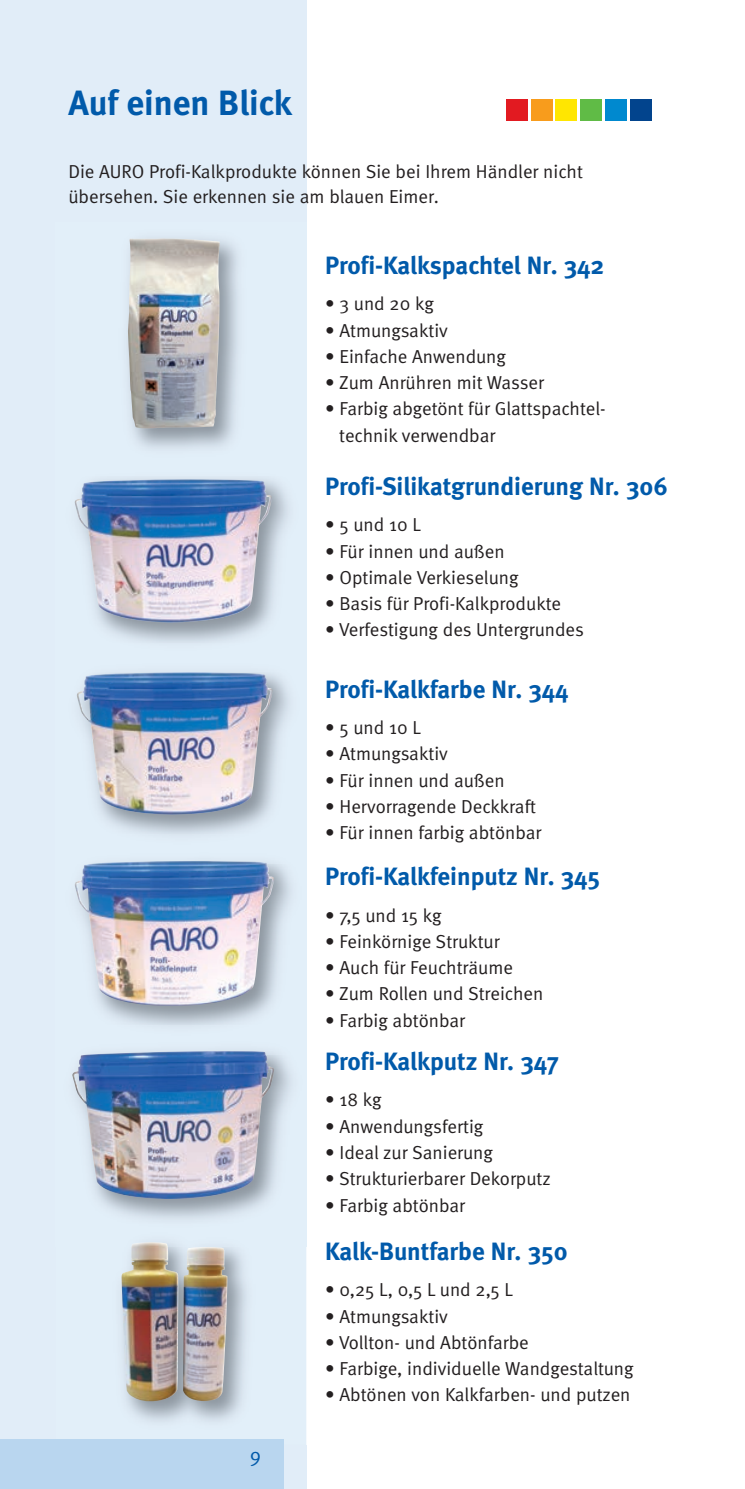
<style>
.page{position:relative;width:745px;height:1489px;background:#fff}
.page>*{position:absolute;margin:0;border:0;box-sizing:border-box;transform-origin:0 0}
.t1{font:700 35px "Meta";color:#015aaa}
.t2{font:700 25px "Meta";color:#015aaa}
.t3{font:20px "Meta Normal";color:#015aaa}
.t4{font:18.75px/25px "Meta Normal";color:#231f20}
</style>
<div class="page">
<div style="left:0;top:0;width:306px;height:1488px;background:#e1edf8"></div>
<div style="left:0;top:1439px;width:283px;height:49px;background:#b9d6ef"></div>
<img style="left:128px;top:238px;width:92px;height:191px">
<img style="left:75px;top:479px;width:197px;height:143px">
<img style="left:77px;top:672px;width:195px;height:143px">
<img style="left:75px;top:860px;width:199px;height:146px">
<img style="left:72px;top:1051px;width:202px;height:148px">
<img style="left:121px;top:1242px;width:106px;height:159px">
<div style="left:505px;top:99px;width:22px;height:21px;background:#e21a21"></div>
<div style="left:530px;top:99px;width:21px;height:21px;background:#f89c1c"></div>
<div style="left:555px;top:99px;width:21px;height:21px;background:#ffe601"></div>
<div style="left:580px;top:99px;width:21px;height:21px;background:#60bb46"></div>
<div style="left:605px;top:99px;width:21px;height:21px;background:#0089cf"></div>
<div style="left:629px;top:99px;width:22px;height:21px;background:#02448d"></div>
<h1 class="t1" style="left:68px;top:82px;width:225px">Auf einen Blick</h1>
<p class="t4" style="left:68px;top:158px;width:515px">Die AURO Profi-Kalkprodukte können Sie bei Ihrem Händler nicht übersehen. Sie erkennen sie am blauen Eimer.</p>
<h2 class="t2" style="left:325px;top:250px;width:281px">Profi-Kalkspachtel Nr. 342</h2>
<p class="t4" style="left:325px;top:291px;width:110px">• 3 und 20 kg</p>
<p class="t4" style="left:325px;top:317px;width:124px">• Atmungsaktiv</p>
<p class="t4" style="left:325px;top:343px;width:182px">• Einfache Anwendung</p>
<p class="t4" style="left:325px;top:370px;width:220px">• Zum Anrühren mit Wasser</p>
<p class="t4" style="left:339px;top:395px;width:268px;line-height:26.2px;text-indent:-14px">• Farbig abgetönt für Glattspachtel&shy;technik verwendbar</p>
<h2 class="t2" style="left:325px;top:471px;width:344px">Profi-Silikatgrundierung Nr. 306</h2>
<p class="t4" style="left:325px;top:512px;width:97px">• 5 und 10 L</p>
<p class="t4" style="left:325px;top:538px;width:181px">• Für innen und außen</p>
<p class="t4" style="left:325px;top:564px;width:195px">• Optimale Verkieselung</p>
<p class="t4" style="left:325px;top:591px;width:237px">• Basis für Profi-Kalkprodukte</p>
<p class="t4" style="left:325px;top:617px;width:260px">• Verfestigung des Untergrundes</p>
<h2 class="t2" style="left:325px;top:674px;width:245px">Profi-Kalkfarbe Nr. 344</h2>
<p class="t4" style="left:325px;top:714px;width:97px">• 5 und 10 L</p>
<p class="t4" style="left:325px;top:741px;width:124px">• Atmungsaktiv</p>
<p class="t4" style="left:325px;top:767px;width:181px">• Für innen und außen</p>
<p class="t4" style="left:325px;top:793px;width:212px">• Hervorragende Deckkraft</p>
<p class="t4" style="left:325px;top:819px;width:218px">• Für innen farbig abtönbar</p>
<h2 class="t2" style="left:325px;top:861px;width:276px">Profi-Kalkfeinputz Nr. 345</h2>
<p class="t4" style="left:325px;top:902px;width:118px">• 7,5 und 15 kg</p>
<p class="t4" style="left:325px;top:928px;width:176px">• Feinkörnige Struktur</p>
<p class="t4" style="left:325px;top:954px;width:189px">• Auch für Feuchträume</p>
<p class="t4" style="left:325px;top:981px;width:219px">• Zum Rollen und Streichen</p>
<p class="t4" style="left:325px;top:1007px;width:141px">• Farbig abtönbar</p>
<h2 class="t2" style="left:325px;top:1046px;width:235px">Profi-Kalkputz Nr. 347</h2>
<p class="t4" style="left:325px;top:1087px;width:58px">• 18 kg</p>
<p class="t4" style="left:325px;top:1113px;width:160px">• Anwendungsfertig</p>
<p class="t4" style="left:325px;top:1139px;width:169px">• Ideal zur Sanierung</p>
<p class="t4" style="left:325px;top:1165px;width:227px">• Strukturierbarer Dekorputz</p>
<p class="t4" style="left:325px;top:1192px;width:141px">• Farbig abtönbar</p>
<p class="t3" style="left:249px;top:1443px;width:13px">9</p>
<h2 class="t2" style="left:325px;top:1236px;width:244px">Kalk-Buntfarbe Nr. 350</h2>
<p class="t4" style="left:325px;top:1276px;width:189px">• 0,25 L, 0,5 L und 2,5 L</p>
<p class="t4" style="left:325px;top:1303px;width:124px">• Atmungsaktiv</p>
<p class="t4" style="left:325px;top:1329px;width:205px">• Vollton- und Abtönfarbe</p>
<p class="t4" style="left:325px;top:1355px;width:310px">• Farbige, individuelle Wandgestaltung</p>
<p class="t4" style="left:325px;top:1381px;width:307px">• Abtönen von Kalkfarben- und putzen</p>
</div>
